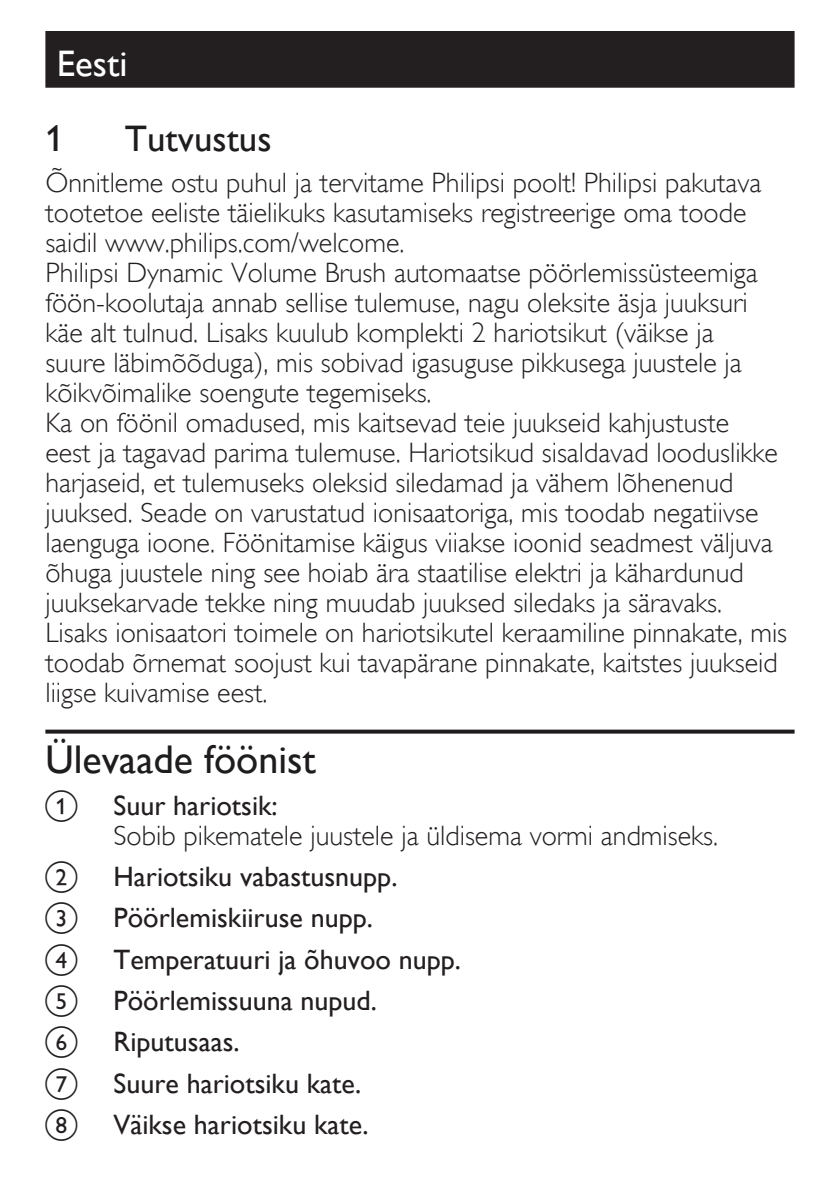
<style>
.page{position:relative;width:840px;height:1191px;background:#fff}
.page>*{position:absolute;margin:0;border:0;box-sizing:border-box;transform-origin:0 0}
.t1{font:40px "Gill Sans Alt One WGL";color:#1f1c1d}
.t2{font:36.8px "Gill Sans Alt One WGL";color:#1f1c1d}
.t3{font:36.8px "Gill Sans Alt One WGL";color:#fff}
.t4{font:28px/30px "Gill Sans Alt One WGL Light";color:#231f20}
.t5{font:28px/41.2px "Gill Sans Alt One WGL";color:#231f20}
</style>
<div class="page">
<div style="left:45px;top:31px;width:749px;height:57px;background:#231f20"></div>
<svg style="left:45px;top:729px;width:749px;height:4px;background:#413f40"></svg>
<h2 class="t3" style="left:57px;top:39px;width:72px">Eesti</h2>
<h2 class="t2" style="left:45px;top:113px;width:20px">1</h2>
<h2 class="t2" style="left:125px;top:113px;width:148px">Tutvustus</h2>
<p class="t4" style="left:45px;top:168px;width:742px">Õnnitleme ostu puhul ja tervitame Philipsi poolt! Philipsi pakutava tootetoe eeliste täielikuks kasutamiseks registreerige oma toode saidil www.philips.com/welcome.<br>Philipsi Dynamic Volume Brush automaatse pöörlemissüsteemiga föön-koolutaja annab sellise tulemuse, nagu oleksite äsja juuksuri käe alt tulnud. Lisaks kuulub komplekti 2 hariotsikut (väikse ja<br>suure läbimõõduga), mis sobivad igasuguse pikkusega juustele ja kõikvõimalike soengute tegemiseks.<br>Ka on föönil omadused, mis kaitsevad teie juukseid kahjustuste<br>eest ja tagavad parima tulemuse. Hariotsikud sisaldavad looduslikke harjaseid, et tulemuseks oleksid siledamad ja vähem lõhenenud juuksed. Seade on varustatud ionisaatoriga, mis toodab negatiivse laenguga ioone. Föönitamise käigus viiakse ioonid seadmest väljuva õhuga juustele ning see hoiab ära staatilise elektri ja kähardunud juuksekarvade tekke ning muudab juuksed siledaks ja säravaks.<br>Lisaks ionisaatori toimele on hariotsikutel keraamiline pinnakate, mis toodab õrnemat soojust kui tavapärane pinnakate, kaitstes juukseid liigse kuivamise eest.</p>
<h1 class="t1" style="left:45px;top:732px;width:272px">Ülevaade föönist</h1>
<p class="t5" style="left:113px;top:784px;width:166px">Suur hariotsik:</p>
<p class="t4" style="left:113px;top:820px;width:605px">Sobib pikematele juustele ja üldisema vormi andmiseks.</p>
<p class="t5" style="left:113px;top:855px;width:349px">Hariotsiku vabastusnupp.<br>Pöörlemiskiiruse nupp.<br>Temperatuuri ja õhuvoo nupp.<br>Pöörlemissuuna nupud.<br>Riputusaas.<br>Suure hariotsiku kate.<br>Väikse hariotsiku kate.</p>
</div>
